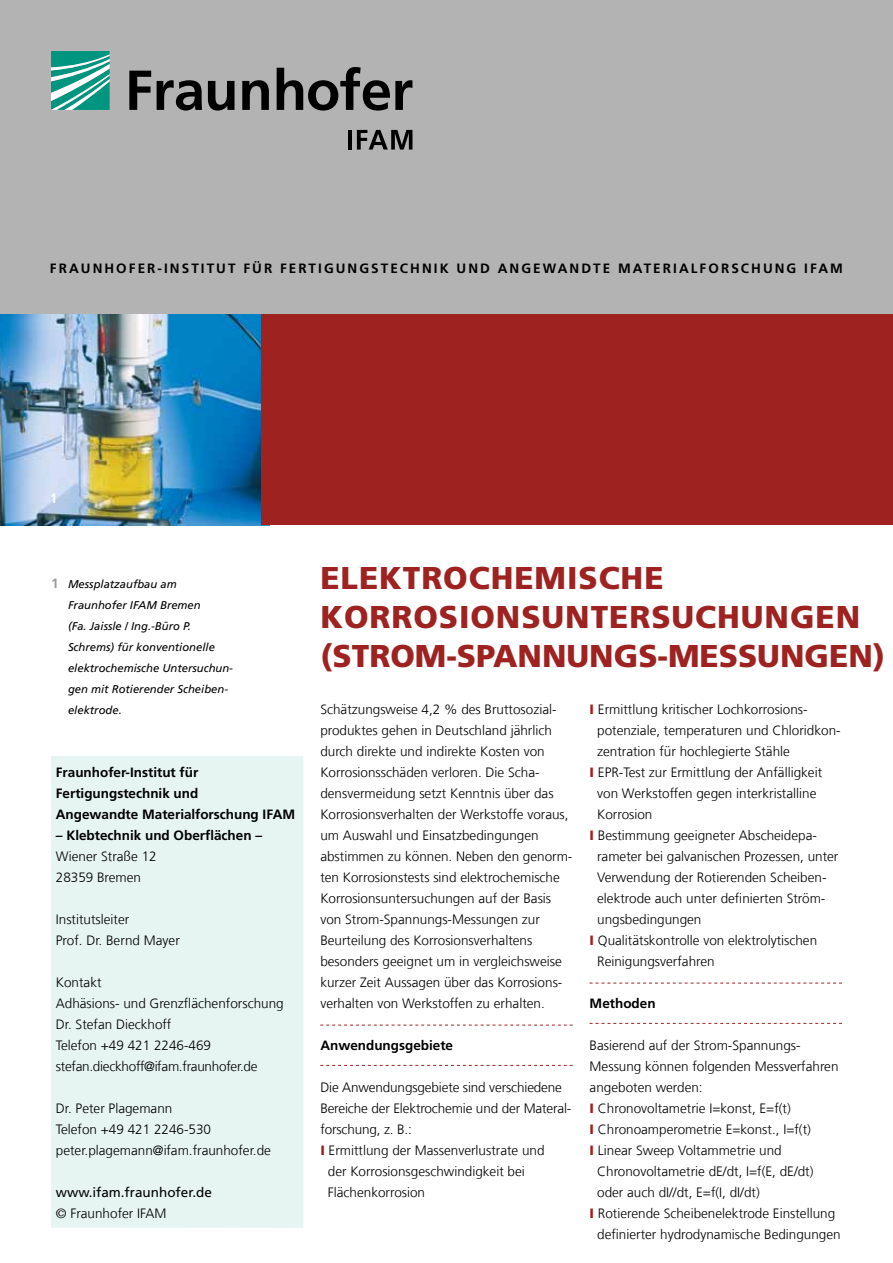
<style>
.page{position:relative;width:893px;height:1263px;background:#fff}
.page>*{position:absolute;margin:0;border:0;box-sizing:border-box;transform-origin:0 0}
.t1{font:900 31.5px/39px "Frutiger LT Com";letter-spacing:.03em;color:#9e221f}
.t2{font:300 13.5px/21px "Frutiger LT Com";color:#000}
.t3{font:700 13.5px/21px "Frutiger LT Com";color:#000}
.t4{font:700 13.5px "Frutiger LT Com";letter-spacing:.155em;color:#000}
.t5{font:13.5px "Frutiger LT Com";color:#000}
.t6{font:700 13.5px "Frutiger LT Com";color:#fff}
.t7{font:italic 11.25px/21px "Frutiger LT Com";color:#000}
.s1{font-weight:700;font-style:normal;font-size:13.5px;color:#9c9d9d}
.s2{font-weight:900;color:#9e221f}
</style>
<div class="page">
<div style="left:0;top:0;width:893px;height:315px;background:#b3b3b3"></div>
<svg style="left:51px;top:51px;width:59px;height:59px;background:#4bb2a3"></svg>
<svg style="left:129px;top:67px;width:283px;height:44px"></svg>
<hr style="left:348px;top:130px;width:4px;height:20px;background:#000">
<svg style="left:357px;top:130px;width:55px;height:20px"></svg>
<img style="left:0;top:315px;width:261px;height:210px">
<div style="left:261px;top:315px;width:632px;height:210px;background:#9e221f"></div>
<svg style="left:320px;top:1025px;width:253px;height:1px"></svg>
<svg style="left:320px;top:1065px;width:253px;height:1px"></svg>
<svg style="left:590px;top:983px;width:252px;height:1px"></svg>
<svg style="left:590px;top:1023px;width:252px;height:1px"></svg>
<div style="left:51px;top:756px;width:252px;height:472px;background:#e6f4f2"></div>
<p class="t4" style="left:50px;top:260px;width:782px">Fraunhof er-institut f ür f ertigungstechnik und angewandte materialforschung I FAM</p>
<p class="t6" style="left:50px;top:491px;width:9px">1</p>
<p class="t7" style="left:68px;top:574px;width:167px;text-indent:-17px"><span class="s1">1</span> Messplatzaufbau am<br>Fraunhofer IFAM Bremen<br>(Fa. Jaissle / Ing.-Büro P.<br>Schrems) für konventionelle elektrochemische Untersuchun&shy;gen mit Rotierender Scheiben&shy;elektrode.</p>
<p class="t3" style="left:56px;top:762px;width:229px">Fraunhofer-Institut für<br>Fertigungstechnik und<br>Angewandte Materialforschung IFAM</p>
<p class="t3" style="left:56px;top:825px;width:208px">– Klebtechnik und Oberflächen –</p>
<p class="t2" style="left:56px;top:846px;width:102px">Wiener Straße 12<br>28359 Bremen</p>
<p class="t2" style="left:56px;top:909px;width:126px">Institutsleiter<br>Prof. Dr. Bernd Mayer</p>
<p class="t2" style="left:56px;top:972px;width:229px">Kontakt<br>Adhäsions- und Grenzflächenforschung<br>Dr. Stefan Dieckhoff<br>Telefon +49 421 2246-469 stefan.dieckhoff@ifam.fraunhofer.de</p>
<p class="t2" style="left:56px;top:1098px;width:217px">Dr. Peter Plagemann<br>Telefon +49 421 2246-530 peter.plagemann@ifam.fraunhofer.de</p>
<p class="t5" style="left:56px;top:1184px;width:158px">www.ifam.fraunhofer.de</p>
<p class="t2" style="left:56px;top:1203px;width:112px">© Fraunhofer IFAM</p>
<h1 class="t1" style="left:320px;top:558px;width:566px">ELEKTROCHEMISCHE<br>KORROSIONSUNTERSUCHUNGEN (STROM-SPANNUNGS-MESSUNGEN)</h1>
<p class="t2" style="left:320px;top:699px;width:254px">Schätzungsweise 4,2 % des Bruttosozial&shy;produktes gehen in Deutschland jährlich durch direkte und indirekte Kosten von Korrosionsschäden verloren. Die Scha&shy;densvermeidung setzt Kenntnis über das Korrosionsverhalten der Werkstoffe voraus, um Auswahl und Einsatzbedingungen abstimmen zu können. Neben den genorm&shy;ten Korrosionstests sind elektrochemische Korrosionsuntersuchungen auf der Basis von Strom-Spannungs-Messungen zur Beurteilung des Korrosionsverhaltens besonders geeignet um in vergleichsweise kurzer Zeit Aussagen über das Korrosions&shy;verhalten von Werkstoffen zu erhalten.</p>
<p class="t4" style="left:320px;top:1037px;width:134px">Anwendungsgebiete</p>
<p class="t2" style="left:320px;top:1077px;width:243px">Die Anwendungsgebiete sind verschiedene</p>
<p class="t2" style="left:320px;top:1098px;width:253px">Bereiche der Elektrochemie und der Materal-</p>
<p class="t2" style="left:320px;top:1119px;width:93px">forschung, z. B.:</p>
<p class="t2" style="left:320px;top:1140px;width:226px"><span class="s2">I</span> Ermittlung der Massenverlustrate und</p>
<p class="t2" style="left:328px;top:1161px;width:199px">der Korrosionsgeschwindigkeit bei</p>
<p class="t2" style="left:328px;top:1182px;width:99px">Flächenkorrosion</p>
<p class="t2" style="left:590px;top:699px;width:220px"><span class="s2">I</span> Ermittlung kritischer Lochkorrosions-</p>
<p class="t2" style="left:597px;top:720px;width:245px">potenziale, temperaturen und Chloridkon-</p>
<p class="t2" style="left:597px;top:741px;width:194px">zentration für hochlegierte Stähle</p>
<p class="t2" style="left:590px;top:762px;width:234px"><span class="s2">I</span> EPR-Test zur Ermittlung der Anfälligkeit</p>
<p class="t2" style="left:597px;top:783px;width:221px">von Werkstoffen gegen interkristalline</p>
<p class="t2" style="left:597px;top:804px;width:57px">Korrosion</p>
<p class="t2" style="left:590px;top:825px;width:229px"><span class="s2">I</span> Bestimmung geeigneter Abscheidepa-</p>
<p class="t2" style="left:597px;top:846px;width:243px">rameter bei galvanischen Prozessen, unter</p>
<p class="t2" style="left:597px;top:867px;width:231px">Verwendung der Rotierenden Scheiben-</p>
<p class="t2" style="left:597px;top:888px;width:230px">elektrode auch unter definierten Ström-</p>
<p class="t2" style="left:597px;top:909px;width:106px">ungsbedingungen</p>
<p class="t2" style="left:590px;top:930px;width:229px"><span class="s2">I</span> Qualitätskontrolle von elektrolytischen</p>
<p class="t2" style="left:597px;top:951px;width:119px">Reinigungsverfahren</p>
<p class="t4" style="left:590px;top:995px;width:68px">Methoden</p>
<p class="t2" style="left:590px;top:1035px;width:213px">Basierend auf der Strom-Spannungs-</p>
<p class="t2" style="left:590px;top:1056px;width:250px">Messung können folgenden Messverfahren</p>
<p class="t2" style="left:590px;top:1077px;width:115px">angeboten werden:</p>
<p class="t2" style="left:590px;top:1098px;width:203px"><span class="s2">I</span> Chronovoltametrie I=konst, E=f(t)</p>
<p class="t2" style="left:590px;top:1119px;width:223px"><span class="s2">I</span> Chronoamperometrie E=konst., I=f(t)</p>
<p class="t2" style="left:590px;top:1140px;width:194px"><span class="s2">I</span> Linear Sweep Voltammetrie und</p>
<p class="t2" style="left:597px;top:1161px;width:218px">Chronovoltametrie dE/dt, I=f(E, dE/dt)</p>
<p class="t2" style="left:597px;top:1182px;width:164px">oder auch dI//dt, E=f(I, dI/dt)</p>
<p class="t2" style="left:590px;top:1203px;width:247px"><span class="s2">I</span> Rotierende Scheibenelektrode Einstellung</p>
<p class="t2" style="left:597px;top:1224px;width:245px">definierter hydrodynamische Bedingungen</p>
</div>
